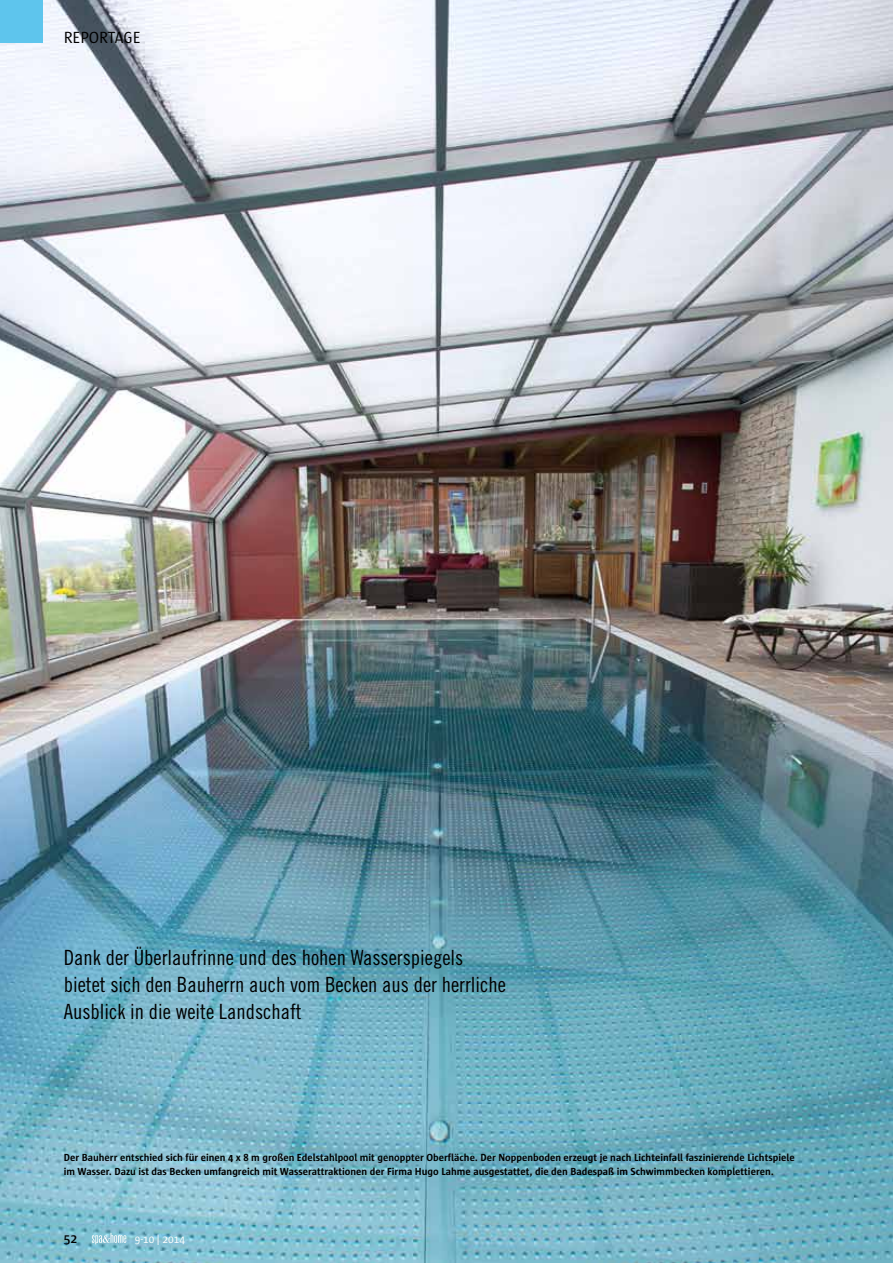
<style>
.page{position:relative;width:893px;height:1263px;background:#fff}
.page>*{position:absolute;margin:0;border:0;box-sizing:border-box;transform-origin:0 0}
.t1{font:21px/27px "Trade Gothic Cond Eighteen";color:#000}
.t2{font:16.5px "Sun";color:#000}
.t3{font:600 13.5px "Sun";color:#000}
.t4{font:11.25px "Sun";color:#fff}
.t5{font:700 10.5px/14.1px "Sun";color:#000}
</style>
<div class="page">
<img style="left:0;top:0;width:893px;height:1263px">
<div style="left:0;top:0;width:43px;height:43px;background:#5ec5ed"></div>
<svg style="left:92px;top:1233px;width:34px;height:11px"></svg>
<h2 class="t2" style="left:64px;top:28px;width:78px">REPORTAGE</h2>
<h1 class="t1" style="left:64px;top:943px;width:444px">Dank der Überlaufrinne und des hohen Wasserspiegels bietet sich den Bauherrn auch vom Becken aus der herrliche<br>Ausblick in die weite Landschaft</h1>
<p class="t5" style="left:64px;top:1150px;width:732px">Der Bauherr entschied sich für einen 4 x 8 m großen Edelstahlpool mit genoppter Oberfläche. Der Noppenboden erzeugt je nach Lichteinfall faszinierende Lichtspiele im Wasser. Dazu ist das Becken umfangreich mit Wasserattraktionen der Firma Hugo Lahme ausgestattet, die den Badespaß im Schwimmbecken komplettieren.</p>
<p class="t3" style="left:64px;top:1231px;width:15px">52</p>
<p class="t4" style="left:135px;top:1233px;width:52px">9-10 | 2014</p>
</div>
